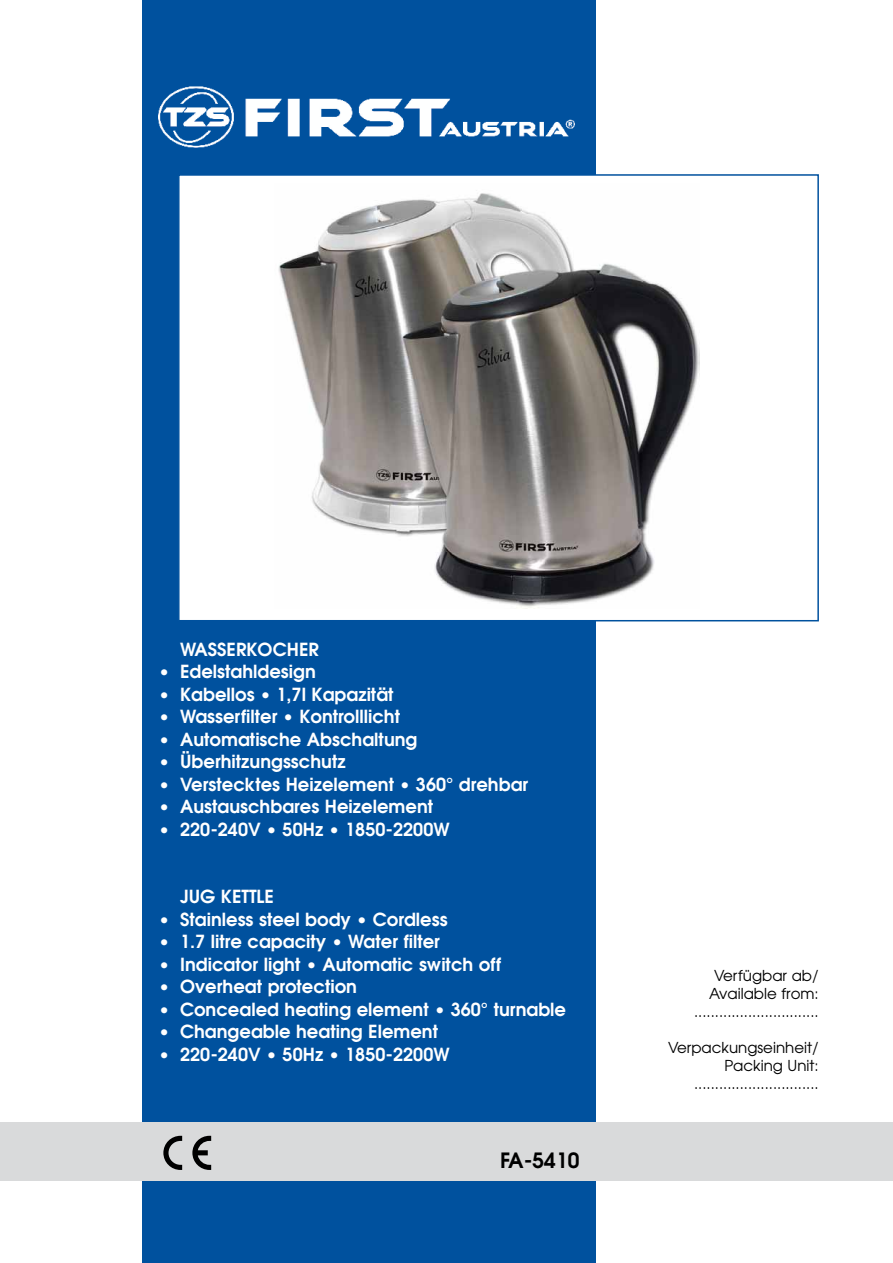
<style>
.page{position:relative;width:893px;height:1263px;background:#fff}
.page>*{position:absolute;margin:0;border:0;box-sizing:border-box;transform-origin:0 0}
.t1{font:600 21px "Avant Garde";color:#000}
.t2{font:600 18px "Avant Garde";color:#fff}
.t3{font:15px/18px "Avant Garde";color:#000;text-align:right}
</style>
<div class="page">
<div style="left:142px;top:0;width:454px;height:1262px;background:#00519e"></div>
<div style="left:179px;top:175px;width:639px;height:446px;background:#fff"></div>
<img style="left:278px;top:193px;width:422px;height:416px">
<div style="left:178px;top:174px;width:641px;height:447px;border:2px solid #00519e"></div>
<img style="left:159px;top:86px;width:415px;height:61px">
<div style="left:0;top:1122px;width:893px;height:58px;background:#d9dadb"></div>
<svg style="left:163px;top:1136px;width:48px;height:34px"></svg>
<p class="t2" style="left:180px;top:637px;width:140px">WASSERKOCHER</p>
<p class="t2" style="left:159px;top:660px;width:158px">• Edelstahldesign</p>
<p class="t2" style="left:159px;top:682px;width:236px">• Kabellos • 1,7l Kapazität</p>
<p class="t2" style="left:159px;top:705px;width:243px">• Wasserfilter • Kontrolllicht</p>
<p class="t2" style="left:159px;top:727px;width:260px">• Automatische Abschaltung</p>
<p class="t2" style="left:159px;top:750px;width:188px">• Überhitzungsschutz</p>
<p class="t2" style="left:159px;top:772px;width:371px">• Verstecktes Heizelement • 360° drehbar</p>
<p class="t2" style="left:159px;top:795px;width:276px">• Austauschbares Heizelement</p>
<p class="t2" style="left:159px;top:817px;width:292px">• 220-240V • 50Hz • 1850-2200W</p>
<p class="t2" style="left:180px;top:885px;width:95px">JUG KETTLE</p>
<p class="t2" style="left:159px;top:907px;width:290px">• Stainless steel body • Cordless</p>
<p class="t2" style="left:159px;top:930px;width:283px">• 1.7 litre capacity • Water filter</p>
<p class="t2" style="left:159px;top:952px;width:344px">• Indicator light • Automatic switch off</p>
<p class="t2" style="left:159px;top:975px;width:200px">• Overheat protection</p>
<p class="t2" style="left:159px;top:997px;width:409px">• Concealed heating element • 360° turnable</p>
<p class="t2" style="left:159px;top:1020px;width:281px">• Changeable heating Element</p>
<p class="t2" style="left:159px;top:1042px;width:292px">• 220-240V • 50Hz • 1850-2200W</p>
<p class="t1" style="left:500px;top:1146px;width:81px">FA-5410</p>
<p class="t3" style="left:694px;top:966px;width:126px">Verfügbar ab/<br>Available from: ..............................</p>
<p class="t3" style="left:668px;top:1038px;width:152px">Verpackungseinheit/<br>Packing Unit: ..............................</p>
</div>
